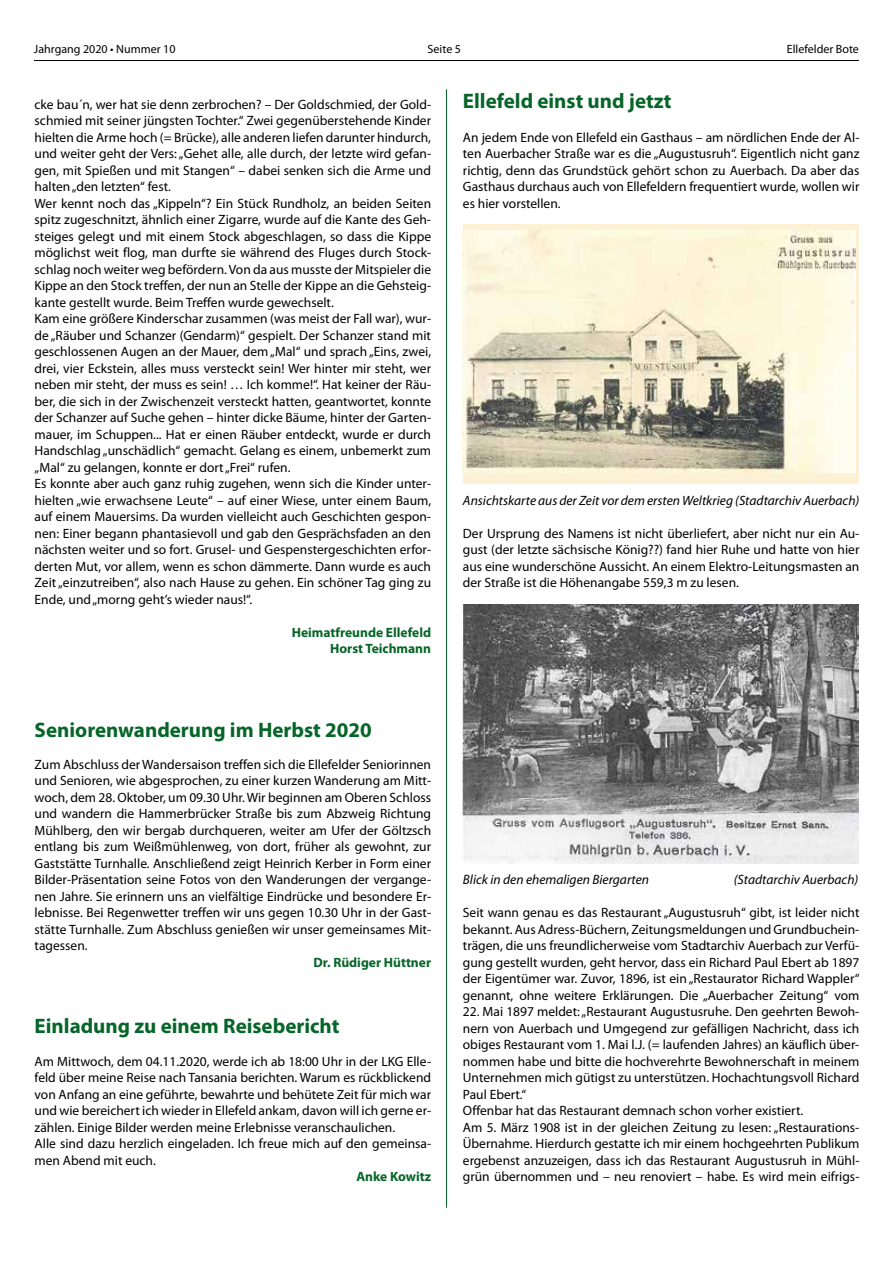
<style>
.page{position:relative;width:893px;height:1263px;background:#fff}
.page>*{position:absolute;margin:0;border:0;box-sizing:border-box;transform-origin:0 0}
.t1{font:700 21px "Myriad Pro";color:#066528}
.t2{font:13.5px/16.5px "Myriad Pro";color:#000;text-align:justify}
.t3{font:italic 13.5px "Myriad Pro";color:#000}
.t4{font:700 13.5px/16.5px "Myriad Pro";color:#066528;text-align:right}
.t5{font:12px "Myriad Pro";color:#000}
</style>
<div class="page">
<hr style="left:34px;top:60px;width:825px;height:1px;background:#000">
<hr style="left:446px;top:89px;width:1px;height:1119px;background:#066528">
<div style="left:463px;top:224px;width:395px;height:260px;background:#fcf1d5"></div>
<img style="left:463px;top:231px;width:392px;height:242px">
<img style="left:463px;top:604px;width:395px;height:260px">
<p class="t5" style="left:34px;top:42px;width:143px">Jahrgang 2020 • Nummer 10</p>
<p class="t5" style="left:428px;top:42px;width:35px">Seite 5</p>
<p class="t5" style="left:787px;top:42px;width:74px">Ellefelder Bote</p>
<p class="t2" style="left:35px;top:96px;width:398px;text-align:left">cke bau´n, wer hat sie denn zerbrochen? – Der Goldschmied, der Gold&shy;schmied mit seiner jüngsten Tochter.“ Zwei gegenüberstehende Kinder hielten die Arme hoch (= Brücke), alle anderen liefen darunter hindurch, und weiter geht der Vers: „Gehet alle, alle durch, der letzte wird gefan&shy;gen, mit Spießen und mit Stangen“ – dabei senken sich die Arme und halten „den letzten“ fest.<br>Wer kennt noch das „Kippeln“? Ein Stück Rundholz, an beiden Seiten spitz zugeschnitzt, ähnlich einer Zigarre, wurde auf die Kante des Geh&shy;steiges gelegt und mit einem Stock abgeschlagen, so dass die Kippe möglichst weit flog, man durfte sie während des Fluges durch Stock&shy;schlag noch weiter weg befördern. Von da aus musste der Mitspieler die Kippe an den Stock treffen, der nun an Stelle der Kippe an die Gehsteig&shy;kante gestellt wurde. Beim Treffen wurde gewechselt.<br>Kam eine größere Kinderschar zusammen (was meist der Fall war), wur&shy;de „Räuber und Schanzer (Gendarm)“ gespielt. Der Schanzer stand mit geschlossenen Augen an der Mauer, dem „Mal“ und sprach „Eins, zwei, drei, vier Eckstein, alles muss versteckt sein! Wer hinter mir steht, wer neben mir steht, der muss es sein! … Ich komme!“. Hat keiner der Räu&shy;ber, die sich in der Zwischenzeit versteckt hatten, geantwortet, konnte der Schanzer auf Suche gehen – hinter dicke Bäume, hinter der Garten&shy;mauer, im Schuppen... Hat er einen Räuber entdeckt, wurde er durch Handschlag „unschädlich“ gemacht. Gelang es einem, unbemerkt zum „Mal“ zu gelangen, konnte er dort „Frei“ rufen.<br>Es konnte aber auch ganz ruhig zugehen, wenn sich die Kinder unter&shy;hielten „wie erwachsene Leute“ – auf einer Wiese, unter einem Baum, auf einem Mauersims. Da wurden vielleicht auch Geschichten gespon&shy;nen: Einer begann phantasievoll und gab den Gesprächsfaden an den nächsten weiter und so fort. Grusel- und Gespenstergeschichten erfor&shy;derten Mut, vor allem, wenn es schon dämmerte. Dann wurde es auch Zeit „einzutreiben“, also nach Hause zu gehen. Ein schöner Tag ging zu Ende, und „morng geht’s wieder naus!“.</p>
<p class="t4" style="left:292px;top:623px;width:141px">Heimatfreunde Ellefeld<br>Horst Teichmann</p>
<h1 class="t1" style="left:35px;top:716px;width:339px">Seniorenwanderung im Herbst 2020</h1>
<p class="t2" style="left:35px;top:756px;width:398px">Zum Abschluss der Wandersaison treffen sich die Ellefelder Seniorinnen und Senioren, wie abgesprochen, zu einer kurzen Wanderung am Mitt&shy;woch, dem 28. Oktober, um 09.30 Uhr. Wir beginnen am Oberen Schloss und wandern die Hammerbrücker Straße bis zum Abzweig Richtung Mühlberg, den wir bergab durchqueren, weiter am Ufer der Göltzsch entlang bis zum Weißmühlenweg, von dort, früher als gewohnt, zur Gaststätte Turnhalle. Anschließend zeigt Heinrich Kerber in Form einer Bilder-Präsentation seine Fotos von den Wanderungen der vergange&shy;nen Jahre. Sie erinnern uns an vielfältige Eindrücke und besondere Er&shy;lebnisse. Bei Regenwetter treffen wir uns gegen 10.30 Uhr in der Gast&shy;stätte Turnhalle. Zum Abschluss genießen wir unser gemeinsames Mit&shy;tagessen.</p>
<p class="t4" style="left:313px;top:953px;width:119px">Dr. Rüdiger Hüttner</p>
<h1 class="t1" style="left:35px;top:1012px;width:306px">Einladung zu einem Reisebericht</h1>
<p class="t2" style="left:35px;top:1053px;width:398px;text-align:left">Am Mittwoch, dem 04.11.2020, werde ich ab 18:00 Uhr in der LKG Elle&shy;feld über meine Reise nach Tansania berichten. Warum es rückblickend von Anfang an eine geführte, bewahrte und behütete Zeit für mich war und wie bereichert ich wieder in Ellefeld ankam, davon will ich gerne er&shy;zählen. Einige Bilder werden meine Erlebnisse veranschaulichen.<br>Alle sind dazu herzlich eingeladen. Ich freue mich auf den gemeinsa&shy;men Abend mit euch.</p>
<p class="t4" style="left:356px;top:1168px;width:76px">Anke Kowitz</p>
<h1 class="t1" style="left:463px;top:87px;width:210px">Ellefeld einst und jetzt</h1>
<p class="t2" style="left:463px;top:129px;width:398px">An jedem Ende von Ellefeld ein Gasthaus – am nördlichen Ende der Al&shy;ten Auerbacher Straße war es die „Augustusruh“. Eigentlich nicht ganz richtig, denn das Grundstück gehört schon zu Auerbach. Da aber das Gasthaus durchaus auch von Ellefeldern frequentiert wurde, wollen wir es hier vorstellen.</p>
<p class="t3" style="left:463px;top:492px;width:398px">Ansichtskarte aus der Zeit vor dem ersten Weltkrieg (Stadtarchiv Auerbach)</p>
<p class="t2" style="left:463px;top:525px;width:398px">Der Ursprung des Namens ist nicht überliefert, aber nicht nur ein Au&shy;gust (der letzte sächsische König??) fand hier Ruhe und hatte von hier aus eine wunderschöne Aussicht. An einem Elektro-Leitungsmasten an der Straße ist die Höhenangabe 559,3 m zu lesen.</p>
<p class="t3" style="left:463px;top:871px;width:188px">Blick in den ehemaligen Biergarten</p>
<p class="t3" style="left:734px;top:871px;width:126px">(Stadtarchiv Auerbach)</p>
<p class="t2" style="left:463px;top:904px;width:398px">Seit wann genau es das Restaurant „Augustusruh“ gibt, ist leider nicht bekannt. Aus Adress-Büchern, Zeitungsmeldungen und Grundbuchein&shy;trägen, die uns freundlicherweise vom Stadtarchiv Auerbach zur Verfü&shy;gung gestellt wurden, geht hervor, dass ein Richard Paul Ebert ab 1897 der Eigentümer war. Zuvor, 1896, ist ein „Restaurator Richard Wappler“ genannt, ohne weitere Erklärungen. Die „Auerbacher Zeitung“ vom</p>
<p class="t2" style="left:463px;top:1003px;width:398px;text-align:left">22. Mai 1897 meldet: „Restaurant Augustusruhe. Den geehrten Bewoh&shy;nern von Auerbach und Umgegend zur gefälligen Nachricht, dass ich obiges Restaurant vom 1. Mai l.J. (= laufenden Jahres) an käuflich über&shy;nommen habe und bitte die hochverehrte Bewohnerschaft in meinem Unternehmen mich gütigst zu unterstützen. Hochachtungsvoll Richard Paul Ebert.“<br>Offenbar hat das Restaurant demnach schon vorher existiert.<br>Am 5. März 1908 ist in der gleichen Zeitung zu lesen: „Restaurations-Übernahme. Hierdurch gestatte ich mir einem hochgeehrten Publikum ergebenst anzuzeigen, dass ich das Restaurant Augustusruh in Mühl&shy;grün übernommen und – neu renoviert – habe. Es wird mein eifrigs-</p>
</div>
